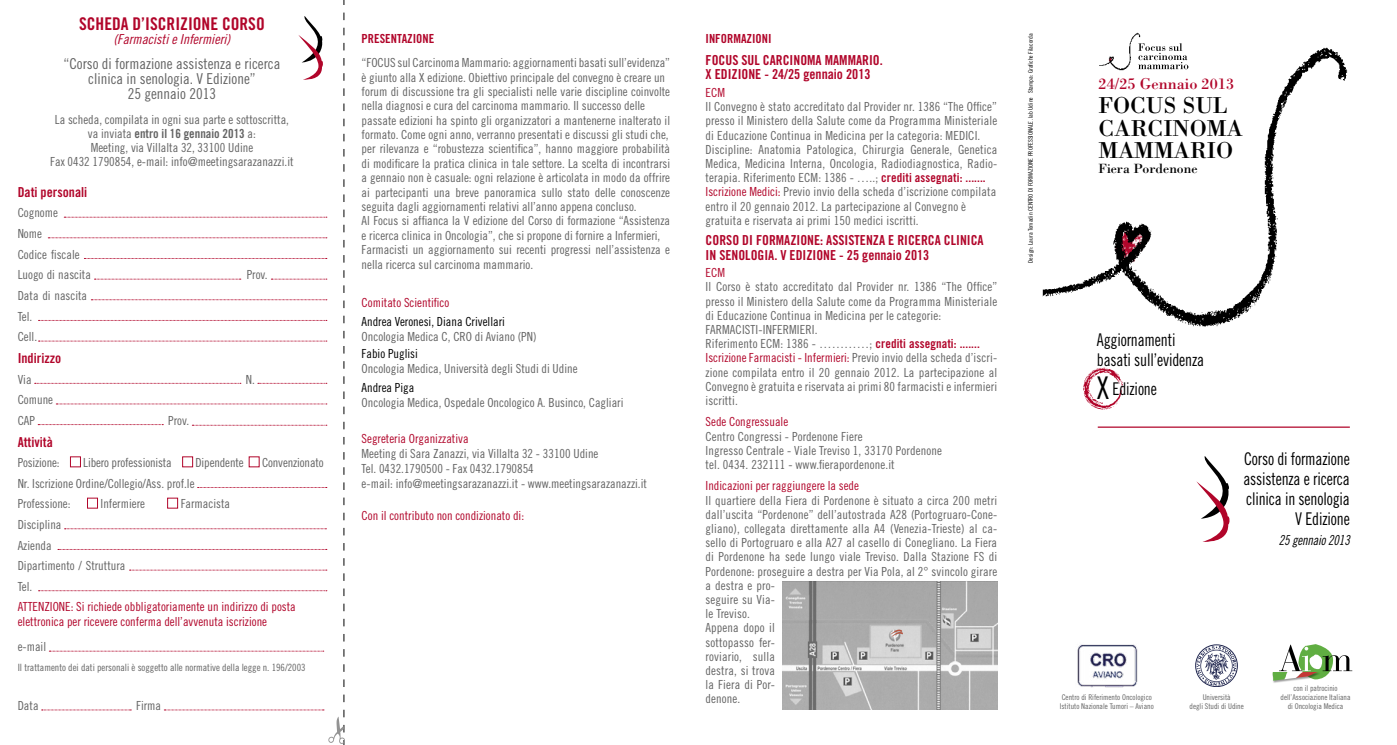
<style>
.page{position:relative;width:1397px;height:745px;background:#fff}
.page>*{position:absolute;margin:0;border:0;box-sizing:border-box;transform-origin:0 0}
.t1{font:23.75px/22.5px "Bodoni Std";color:#000}
.t2{font:17.5px/20px "Trade Gothic LT Std Cn 18";letter-spacing:-.01em;color:#000;text-align:right;scale:.9 1}
.t3{font:17.5px "Trade Gothic LT Std Bd Cn 20";color:#b1052a}
.t4{font:16.25px "Bodoni Std";color:#b1052a}
.t5{font:15px/15px "Trade Gothic LT Std Cn 18";color:#636363;text-align:center}
.t6{font:13.75px/14.6px "Trade Gothic LT Std Bd Cn 20";color:#b1052a}
.t7{font:13.75px "Trade Gothic LT Std Cn 18 Obl";color:#b1052a}
.t8{font:13.75px "Bodoni Std";color:#000}
.t9{font:13.75px "Trade Gothic LT Std Cn 18 Obl";letter-spacing:-.01em;color:#000;scale:.9 1}
.t10{font:12.5px/14.2px "Trade Gothic LT Std Cn 18";color:#636363}
.t11{font:12.5px/15px "Trade Gothic LT Std Cn 18";color:#b1052a}
.t12{font:12.5px "Trade Gothic LT Std Cn 18";color:#000}
.t13{font:12.5px "Trade Gothic LT Std Bd Cn 20";color:#636363}
.t14{font:12.5px "Trade Gothic LT Std Bd Cn 20";color:#b1052a}
.t15{font:10px "Trade Gothic LT Std Cn 18";color:#636363}
.t16{font:7.88px/9.1px "Trade Gothic LT Std Cn 18";color:#636363;text-align:center}
.t17{font:6.25px "Trade Gothic LT Std Cn 18";color:#000}
.s1{font-family:"Trade Gothic LT Std Cn 18"}
.s2{font-family:"Trade Gothic LT Std Bd Cn 20";color:#b1052a}
.s3{color:#b1052a}
.s4{font-size:31.25px}
</style>
<div class="page">
<svg style="left:35px;top:0;width:310px;height:744px"></svg>
<svg style="left:1196px;top:456px;width:34px;height:86px"></svg>
<img style="left:1042px;top:47px;width:306px;height:280px">
<svg style="left:1337px;top:127px;width:11px;height:58px"></svg>
<svg style="left:1337px;top:219px;width:11px;height:36px"></svg>
<svg style="left:1336px;top:289px;width:12px;height:34px"></svg>
<svg style="left:1196px;top:645px;width:40px;height:41px"></svg>
<div style="left:1200px;top:649px;width:32px;height:32px;border:1px dashed #1f254e;border-radius:50%"></div>
<div style="left:1195px;top:644px;width:42px;height:42px;border:1px solid #1f254e;border-radius:50%"></div>
<img style="left:1077px;top:644px;width:61px;height:43px">
<img style="left:1096px;top:32px;width:45px;height:38px">
<svg style="left:1137px;top:43px;width:51px;height:26px"></svg>
<hr style="left:1097px;top:426px;width:252px;height:1px;background:#b1052a">
<svg style="left:1083px;top:367px;width:40px;height:43px"></svg>
<img style="left:782px;top:581px;width:215px;height:128px">
<svg style="left:890px;top:626px;width:12px;height:10px"></svg>
<svg style="left:1272px;top:644px;width:79px;height:36px"></svg>
<h2 class="t3" style="left:79px;top:13px;width:187px">SCHEDA D’ISCRIZIONE CORSO</h2>
<p class="t7" style="left:113px;top:31px;width:118px">(Farmacisti e Infermieri)</p>
<p class="t5" style="left:64px;top:56px;width:218px">“Corso di formazione assistenza e ricerca clinica in senologia. V Edizione”<br>25 gennaio 2013</p>
<p class="t10" style="left:55px;top:112px;width:235px">La scheda, compilata in ogni sua parte e sottoscritta,</p>
<p class="t13" style="left:88px;top:126px;width:169px"><span class="s1">va inviata</span> entro il 16 gennaio 2013 <span class="s1">a:</span></p>
<p class="t10" style="left:50px;top:140px;width:245px;line-height:13.8px;text-align:center">Meeting, via Villalta 32, 33100 Udine<br>Fax 0432 1790854, e-mail: info@meetingsarazanazzi.it</p>
<p class="t6" style="left:18px;top:184px;width:71px">Dati personali</p>
<p class="t10" style="left:18px;top:202px;width:75px;line-height:20.6px">Cognome<br>Nome<br>Codice fiscale<br>Luogo di nascita</p>
<p class="t10" style="left:247px;top:267px;width:23px">Prov.</p>
<p class="t10" style="left:18px;top:285px;width:71px;line-height:20.6px">Data di nascita<br>Tel.<br>Cell.</p>
<p class="t6" style="left:18px;top:350px;width:45px">Indirizzo</p>
<p class="t10" style="left:18px;top:371px;width:15px">Via</p>
<p class="t10" style="left:246px;top:371px;width:11px">N.</p>
<p class="t10" style="left:18px;top:389px;width:37px;line-height:20.6px">Comune<br>CAP</p>
<p class="t10" style="left:168px;top:413px;width:23px">Prov.</p>
<p class="t6" style="left:18px;top:434px;width:37px">Attività</p>
<p class="t10" style="left:18px;top:455px;width:43px">Posizione:</p>
<p class="t10" style="left:83px;top:455px;width:90px">Libero professionista</p>
<p class="t10" style="left:195px;top:455px;width:50px">Dipendente</p>
<p class="t10" style="left:262px;top:455px;width:63px">Convenzionato</p>
<p class="t10" style="left:18px;top:472px;width:178px;line-height:20.6px">Nr. Iscrizione Ordine/Collegio/Ass. prof.le<br>Professione:</p>
<p class="t10" style="left:101px;top:496px;width:46px">Infermiere</p>
<p class="t10" style="left:181px;top:496px;width:51px">Farmacista</p>
<p class="t10" style="left:18px;top:514px;width:109px;line-height:20.6px">Disciplina<br>Azienda<br>Dipartimento / Struttura<br>Tel.</p>
<p class="t11" style="left:18px;top:599px;width:279px">ATTENZIONE: Si richiede obbligatoriamente un indirizzo di posta elettronica per ricevere conferma dell’avvenuta iscrizione</p>
<p class="t10" style="left:18px;top:639px;width:30px">e-mail</p>
<p class="t15" style="left:18px;top:661px;width:289px">Il trattamento dei dati personali è soggetto alle normative della legge n. 196/2003</p>
<p class="t10" style="left:18px;top:698px;width:22px">Data</p>
<p class="t10" style="left:136px;top:698px;width:26px">Firma</p>
<p class="t14" style="left:361px;top:31px;width:74px">PRESENTAZIONE</p>
<p class="t10" style="left:361px;top:55px;width:310px">“FOCUS sul Carcinoma Mammario: aggiornamenti basati sull’evidenza” è giunto alla X edizione. Obiettivo principale del convegno è creare un forum di discussione tra gli specialisti nelle varie discipline coinvolte nella diagnosi e cura del carcinoma mammario. Il successo delle passate edizioni ha spinto gli organizzatori a mantenerne inalterato il formato. Come ogni anno, verranno presentati e discussi gli studi che, per rilevanza e “robustezza scientifica”, hanno maggiore probabilità di modificare la pratica clinica in tale settore. La scelta di incontrarsi a gennaio non è casuale: ogni relazione è articolata in modo da offrire ai partecipanti una breve panoramica sullo stato delle conoscenze seguita dagli aggiornamenti relativi all’anno appena concluso.<br>Al Focus si affianca la V edizione del Corso di formazione “Assistenza e ricerca clinica in Oncologia”, che si propone di fornire a Infermieri, Farmacisti un aggiornamento sui recenti progressi nell’assistenza e nella ricerca sul carcinoma mammario.</p>
<p class="t11" style="left:361px;top:295px;width:89px">Comitato Scientifico</p>
<p class="t12" style="left:361px;top:314px;width:145px">Andrea Veronesi, Diana Crivellari</p>
<p class="t10" style="left:361px;top:329px;width:176px">Oncologia Medica C, CRO di Aviano (PN)</p>
<p class="t12" style="left:361px;top:346px;width:58px">Fabio Puglisi</p>
<p class="t10" style="left:361px;top:361px;width:217px">Oncologia Medica, Università degli Studi di Udine</p>
<p class="t12" style="left:361px;top:380px;width:54px">Andrea Piga</p>
<p class="t10" style="left:361px;top:395px;width:263px">Oncologia Medica, Ospedale Oncologico A. Businco, Cagliari</p>
<p class="t11" style="left:361px;top:431px;width:108px">Segreteria Organizzativa</p>
<p class="t10" style="left:361px;top:446px;width:287px;line-height:15px">Meeting di Sara Zanazzi, via Villalta 32 - 33100 Udine<br>Tel. 0432.1790500 - Fax 0432.1790854<br>e-mail: info@meetingsarazanazzi.it - www.meetingsarazanazzi.it</p>
<p class="t11" style="left:361px;top:507px;width:164px">Con il contributo non condizionato di:</p>
<p class="t14" style="left:705px;top:31px;width:67px">INFORMAZIONI</p>
<p class="t6" style="left:705px;top:52px;width:179px">FOCUS SUL CARCINOMA MAMMARIO.<br>X EDIZIONE - 24/25 gennaio 2013</p>
<p class="t11" style="left:705px;top:85px;width:21px">ECM</p>
<p class="t10" style="left:705px;top:99px;width:293px">Il Convegno è stato accreditato dal Provider nr. 1386 “The Office” presso il Ministero della Salute come da Programma Ministeriale di Educazione Continua in Medicina per la categoria: MEDICI.<br>Discipline: Anatomia Patologica, Chirurgia Generale, Genetica Medica, Medicina Interna, Oncologia, Radiodiagnostica, Radio&shy;terapia. Riferimento ECM: 1386 - …..; <span class="s2">crediti assegnati: .......<br></span><span class="s3">Iscrizione Medici:</span> Previo invio della scheda d’iscrizione compilata entro il 20 gennaio 2012. La partecipazione al Convegno è gratuita e riservata ai primi 150 medici iscritti.</p>
<p class="t6" style="left:705px;top:232px;width:279px">CORSO DI FORMAZIONE: ASSISTENZA E RICERCA CLINICA<br>IN SENOLOGIA. V EDIZIONE - 25 gennaio 2013</p>
<p class="t11" style="left:705px;top:265px;width:21px">ECM</p>
<p class="t10" style="left:705px;top:279px;width:293px">Il Corso è stato accreditato dal Provider nr. 1386 “The Office” presso il Ministero della Salute come da Programma Ministeriale di Educazione Continua in Medicina per le categorie:<br>FARMACISTI-INFERMIERI.<br>Riferimento ECM: 1386 - …………; <span class="s2">crediti assegnati: .......<br></span><span class="s3">Iscrizione Farmacisti - Infermieri:</span> Previo invio della scheda d’iscri&shy;zione compilata entro il 20 gennaio 2012. La partecipazione al Convegno è gratuita e riservata ai primi 80 farmacisti e infermieri iscritti.</p>
<p class="t11" style="left:705px;top:414px;width:84px">Sede Congressuale</p>
<p class="t10" style="left:705px;top:428px;width:238px">Centro Congressi - Pordenone Fiere<br>Ingresso Centrale - Viale Treviso 1, 33170 Pordenone tel. 0434. 232111 - www.fierapordenone.it</p>
<p class="t11" style="left:705px;top:478px;width:155px">Indicazioni per raggiungere la sede</p>
<p class="t10" style="left:705px;top:492px;width:293px">Il quartiere della Fiera di Pordenone è situato a circa 200 metri dall’uscita “Pordenone” dell’autostrada A28 (Portogruaro-Cone&shy;gliano), collegata direttamente alla A4 (Venezia-Trieste) al ca&shy;sello di Portogruaro e alla A27 al casello di Conegliano. La Fiera di Pordenone ha sede lungo viale Treviso. Dalla Stazione FS di Pordenone: proseguire a destra per Via Pola, al 2° svincolo girare a destra e pro-<br>seguire su Via-<br>le Treviso.<br>Appena dopo il<br>sottopasso fer-<br>roviario, sulla<br>destra, si trova<br>la Fiera di Por-<br>denone.</p>
<p class="t17" style="left:1026px;top:262px;width:230px;rotate:-90deg">Design: Laura Tomadin CENTRO DI FORMAZIONE PROFESSIONALE .lab Udine Stampa: Grafiche Filacorda</p>
<h3 class="t4" style="left:1098px;top:74px;width:137px">24/25 GENNAIO 2013</h3>
<h1 class="t1" style="left:1098px;top:93px;width:145px">FOCUS SUL<br>CARCINOMA<br>MAMMARIO</h1>
<p class="t8" style="left:1098px;top:160px;width:100px">FIERA PORDENONE</p>
<h2 class="t2" style="left:1096px;top:329px;width:121px;text-align:left">Aggiornamenti basati sull’evidenza</h2>
<h2 class="t2" style="left:1096px;top:378px;width:68px"><span class="s4">X</span> Edizione</h2>
<h2 class="t2" style="left:1243px;top:448px;width:120px">Corso di formazione assistenza e ricerca clinica in senologia<br>V Edizione</h2>
<p class="t9" style="left:1278px;top:531px;width:80px">25 gennaio 2013</p>
<p class="t16" style="left:1059px;top:691px;width:95px;text-align:left">Centro di Riferimento Oncologico<br>Istituto Nazionale Tumori – Aviano</p>
<p class="t16" style="left:1189px;top:692px;width:56px">Università<br>degli Studi di Udine</p>
<p class="t16" style="left:1280px;top:683px;width:71px">con il patrocinio dell’Associazione Italiana di Oncologia Medica</p>
</div>
